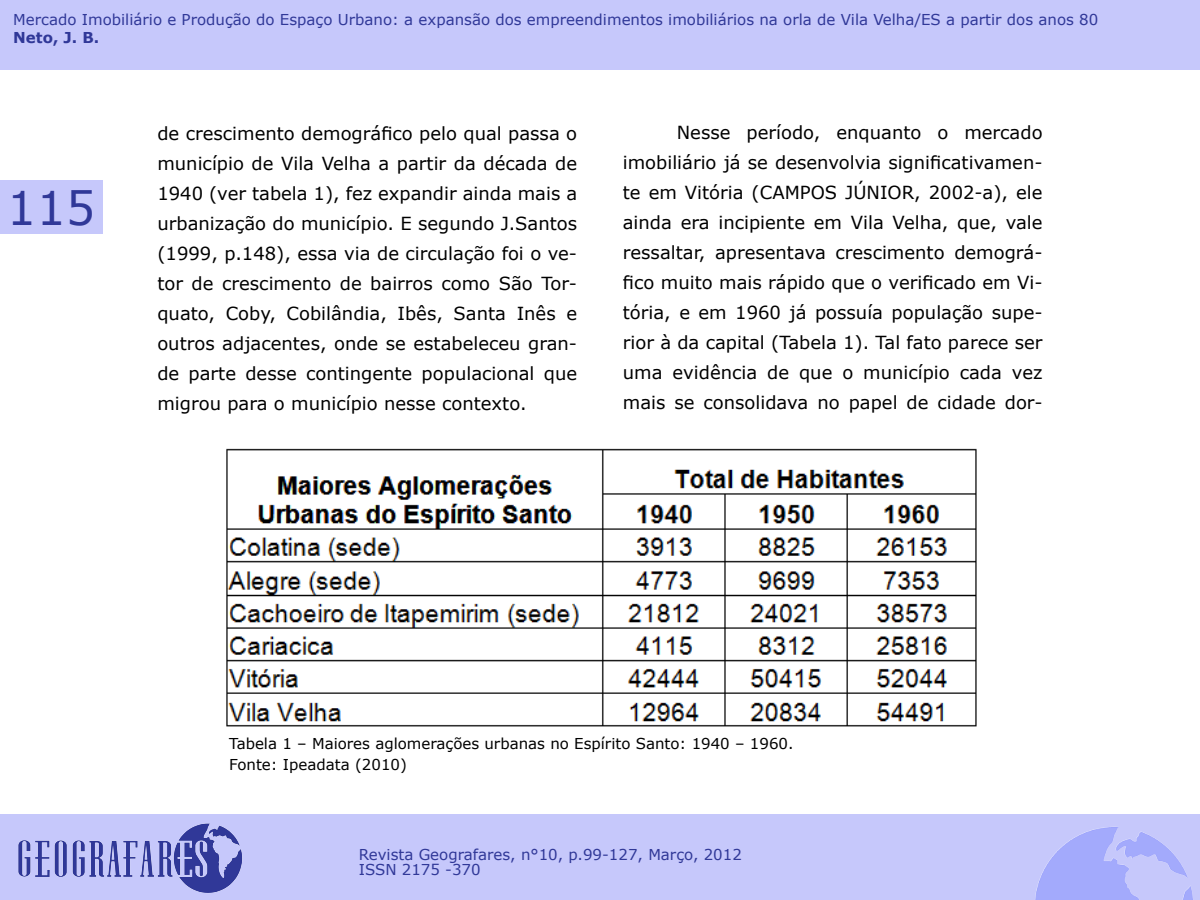
<style>
.page{position:relative;width:1200px;height:900px;background:#fff}
.page>*{position:absolute;margin:0;border:0;box-sizing:border-box;transform-origin:0 0}
.t1{font:46.5px "Verdana";color:#303898}
.t2{font:18px/30px "Verdana";color:#000;text-align:justify}
.t3{font:15px/15px "Verdana";color:#303898}
.t4{font:15px/21px "Verdana";color:#000}
.t5{font:700 15px "Verdana";color:#303898}
</style>
<div class="page">
<div style="left:0;top:180px;width:102px;height:54px;background:#c6c8fb"></div>
<div style="left:0;top:814px;width:1200px;height:86px;background:#c6c8fb"></div>
<img style="left:18px;top:823px;width:224px;height:70px">
<img style="left:1035px;top:827px;width:158px;height:73px">
<div style="left:0;top:0;width:1200px;height:69px;background:#c6c8fb"></div>
<img style="left:226px;top:448px;width:751px;height:279px">
<p class="t3" style="left:13px;top:12px;width:1087px">Mercado Imobiliário e Produção do Espaço Urbano: a expansão dos empreendimentos imobiliários na orla de Vila Velha/ES a partir dos anos 80</p>
<p class="t5" style="left:13px;top:27px;width:88px">N eto, J. B.</p>
<h1 class="t1" style="left:7px;top:176px;width:90px">115</h1>
<p class="t2" style="left:157px;top:118px;width:421px">de crescimento demográfico pelo qual passa o município de Vila Velha a partir da década de 1940 (ver tabela 1), fez expandir ainda mais a urbanização do município. E segundo J.Santos (1999, p.148), essa via de circulação foi o ve&shy;tor de crescimento de bairros como São Tor&shy;quato, Coby, Cobilândia, Ibês, Santa Inês e outros adjacentes, onde se estabeleceu gran&shy;de parte desse contingente populacional que migrou para o município nesse contexto.</p>
<p class="t2" style="left:623px;top:118px;width:421px;text-indent:54px">Nesse período, enquanto o mercado imobiliário já se desenvolvia significativamen&shy;te em Vitória (CAMPOS JÚNIOR, 2002-a), ele ainda era incipiente em Vila Velha, que, vale ressaltar, apresentava crescimento demográ&shy;fico muito mais rápido que o verificado em Vi&shy;tória, e em 1960 já possuía população supe&shy;rior à da capital (Tabela 1). Tal fato parece ser uma evidência de que o município cada vez mais se consolidava no papel de cidade dor-</p>
<p class="t4" style="left:229px;top:733px;width:566px">Tabela 1 – Maiores aglomerações urbanas no Espírito Santo: 1940 – 1960.<br>Fonte: Ipeadata (2010)</p>
<p class="t3" style="left:359px;top:847px;width:385px">Revista Geografares, n°10, p.99-127, Março, 2012<br>ISSN 2175 -370</p>
</div>
